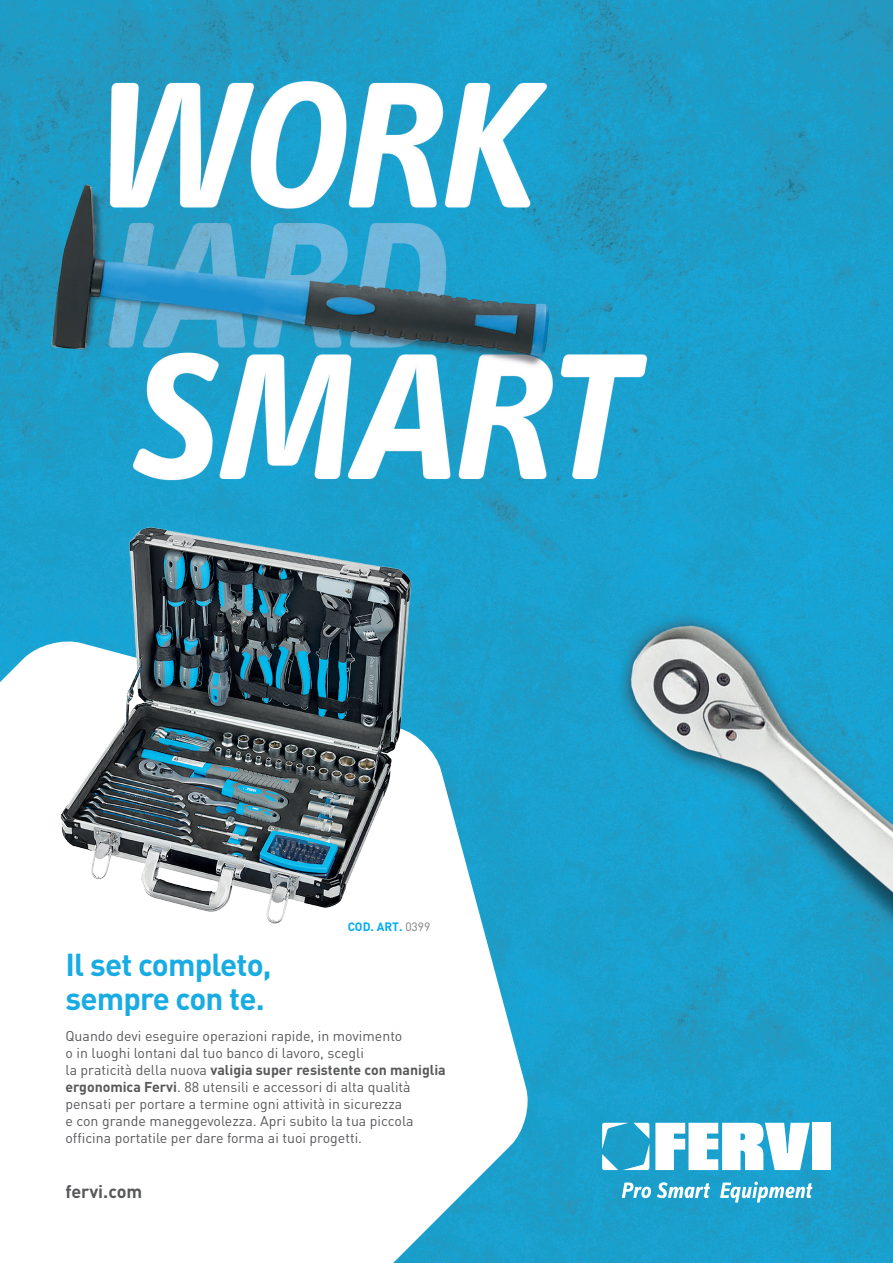
<style>
.page{position:relative;width:893px;height:1263px;background:#fff}
.page>*{position:absolute;margin:0;border:0;box-sizing:border-box;transform-origin:0 0}
.t1{font:700 31.35px/34.5px "DIN Pro";letter-spacing:-.025em;color:#18ace3}
.t2{font:700 18px "DIN Pro";color:#57585a}
.t3{font:14.1px/17px "DIN Pro";color:#57585a}
.t4{font:700 12px "DIN Pro";color:#00aeef}
.s1{font-weight:400;color:#787a7d}
.s2{font-weight:700}
</style>
<div class="page">
<img style="left:0;top:0;width:893px;height:1263px">
<svg style="left:0;top:638px;width:531px;height:625px"></svg>
<svg style="left:602px;top:1123px;width:47px;height:47px"></svg>
<svg style="left:655px;top:1123px;width:155px;height:47px"></svg>
<div style="left:813px;top:1123px;width:18px;height:47px;background:#fff"></div>
<svg style="left:622px;top:1182px;width:29px;height:16px"></svg>
<svg style="left:657px;top:1182px;width:53px;height:16px"></svg>
<svg style="left:720px;top:1181px;width:92px;height:21px"></svg>
<img style="left:29px;top:516px;width:415px;height:415px">
<p class="t1" style="left:65px;top:948px;width:208px">Il set completo, sempre con te.</p>
<p class="t4" style="left:348px;top:920px;width:84px">COD. ART. <span class="s1">0399</span></p>
<p class="t3" style="left:65px;top:1029px;width:382px">Quando devi eseguire operazioni rapide, in movimento<br>o in luoghi lontani dal tuo banco di lavoro, scegli<br>la praticità della nuova <span class="s2">valigia super resistente con maniglia ergonomica Fervi</span>. 88 utensili e accessori di alta qualità pensati per portare a termine ogni attività in sicurezza<br>e con grande maneggevolezza. Apri subito la tua piccola officina portatile per dare forma ai tuoi progetti.</p>
<p class="t2" style="left:65px;top:1181px;width:78px">fervi.com</p>
</div>
